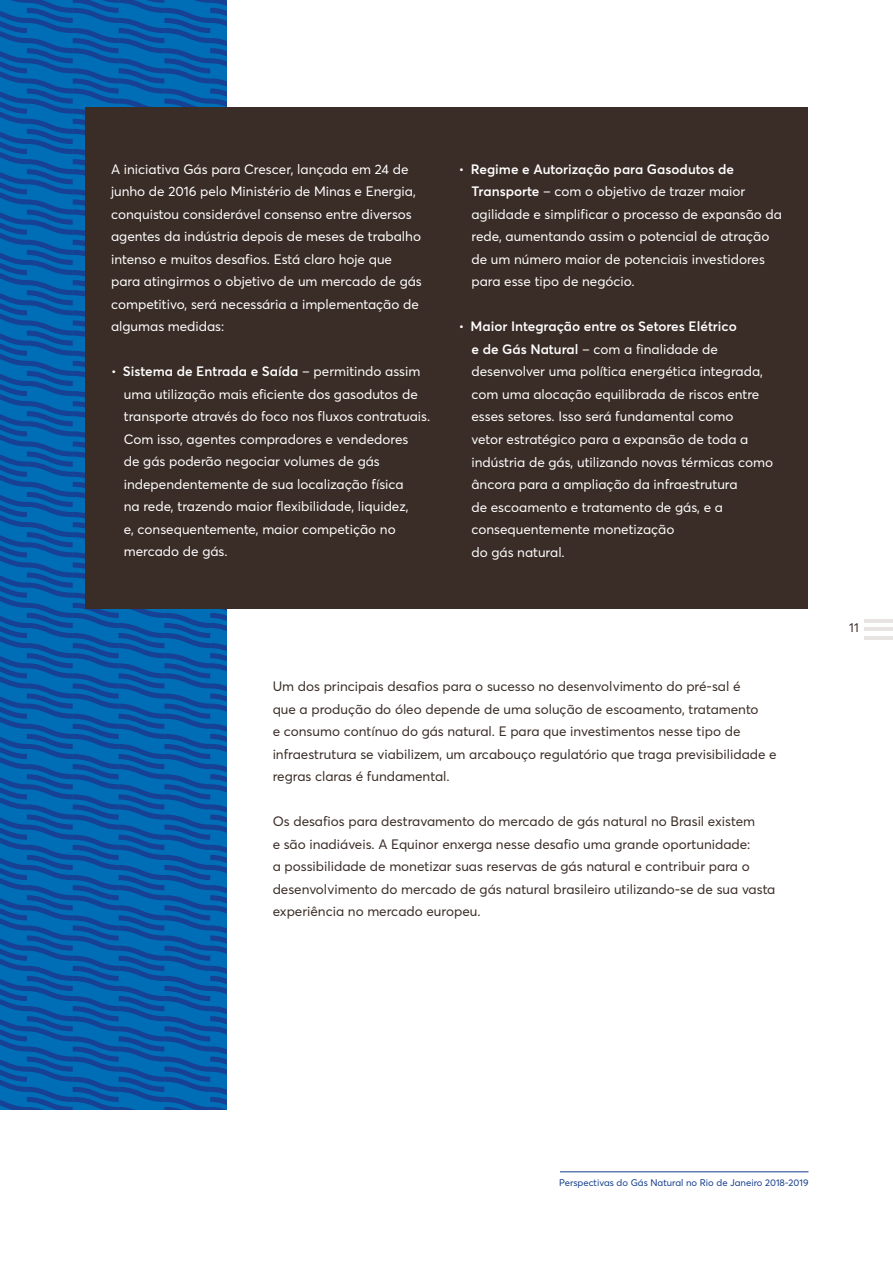
<style>
.page{position:relative;width:893px;height:1263px;background:#fff}
.page>*{position:absolute;margin:0;border:0;box-sizing:border-box;transform-origin:0 0}
.t1{font:13.5px/22.5px "Averta";color:#fff}
.t2{font:13.5px/22.5px "Averta";color:#3a2c26}
.t3{font:12.75px "Averta";color:#3a2c26}
.t4{font:9.6px "Averta";color:#153d8a}
.s1{font-weight:600}
</style>
<div class="page">
<hr style="left:865px;top:619px;width:28px;height:4px;background:#e8e4e3">
<hr style="left:865px;top:627px;width:28px;height:4px;background:#e8e4e3">
<hr style="left:865px;top:636px;width:28px;height:3px;background:#e8e4e3">
<hr style="left:560px;top:1171px;width:248px;height:1px;background:#153d8a">
<svg style="left:0;top:0;width:227px;height:1110px;background:#085ca9"></svg>
<div style="left:85px;top:107px;width:723px;height:502px;background:#3a2c26"></div>
<p class="t1" style="left:111px;top:157px;width:312px">A iniciativa Gás para Crescer, lançada em 24 de junho de 2016 pelo Ministério de Minas e Energia, conquistou considerável consenso entre diversos agentes da indústria depois de meses de trabalho intenso e muitos desafios. Está claro hoje que para atingirmos o objetivo de um mercado de gás competitivo, será necessária a implementação de algumas medidas:</p>
<p class="t1" style="left:124px;top:360px;width:308px;text-indent:-13px">• <span class="s1">Sistema de Entrada e Saída</span> – permitindo assim uma utilização mais eficiente dos gasodutos de transporte através do foco nos fluxos contratuais.<br>Com isso, agentes compradores e vendedores<br>de gás poderão negociar volumes de gás independentemente de sua localização física<br>na rede, trazendo maior flexibilidade, liquidez,<br>e, consequentemente, maior competição no mercado de gás.</p>
<p class="t1" style="left:471px;top:157px;width:312px;text-indent:-13px">• <span class="s1">Regime e Autorização para Gasodutos de Transporte</span> – com o objetivo de trazer maior agilidade e simplificar o processo de expansão da rede, aumentando assim o potencial de atração de um número maior de potenciais investidores para esse tipo de negócio.</p>
<p class="t1" style="left:471px;top:315px;width:303px;text-indent:-13px">• <span class="s1">Maior Integração entre os Setores Elétrico<br>e de Gás Natural</span> – com a finalidade de desenvolver uma política energética integrada, com uma alocação equilibrada de riscos entre esses setores. Isso será fundamental como<br>vetor estratégico para a expansão de toda a indústria de gás, utilizando novas térmicas como âncora para a ampliação da infraestrutura<br>de escoamento e tratamento de gás, e a consequentemente monetização<br>do gás natural.</p>
<p class="t2" style="left:273px;top:675px;width:506px">Um dos principais desafios para o sucesso no desenvolvimento do pré-sal é<br>que a produção do óleo depende de uma solução de escoamento, tratamento<br>e consumo contínuo do gás natural. E para que investimentos nesse tipo de infraestrutura se viabilizem, um arcabouço regulatório que traga previsibilidade e regras claras é fundamental.</p>
<p class="t2" style="left:273px;top:810px;width:504px">Os desafios para destravamento do mercado de gás natural no Brasil existem<br>e são inadiáveis. A Equinor enxerga nesse desafio uma grande oportunidade:<br>a possibilidade de monetizar suas reservas de gás natural e contribuir para o desenvolvimento do mercado de gás natural brasileiro utilizando-se de sua vasta experiência no mercado europeu.</p>
<p class="t3" style="left:849px;top:619px;width:11px">11</p>
<p class="t4" style="left:559px;top:1176px;width:251px">Perspectivas do Gás Natural no Rio de Janeiro 2018-2019</p>
</div>
